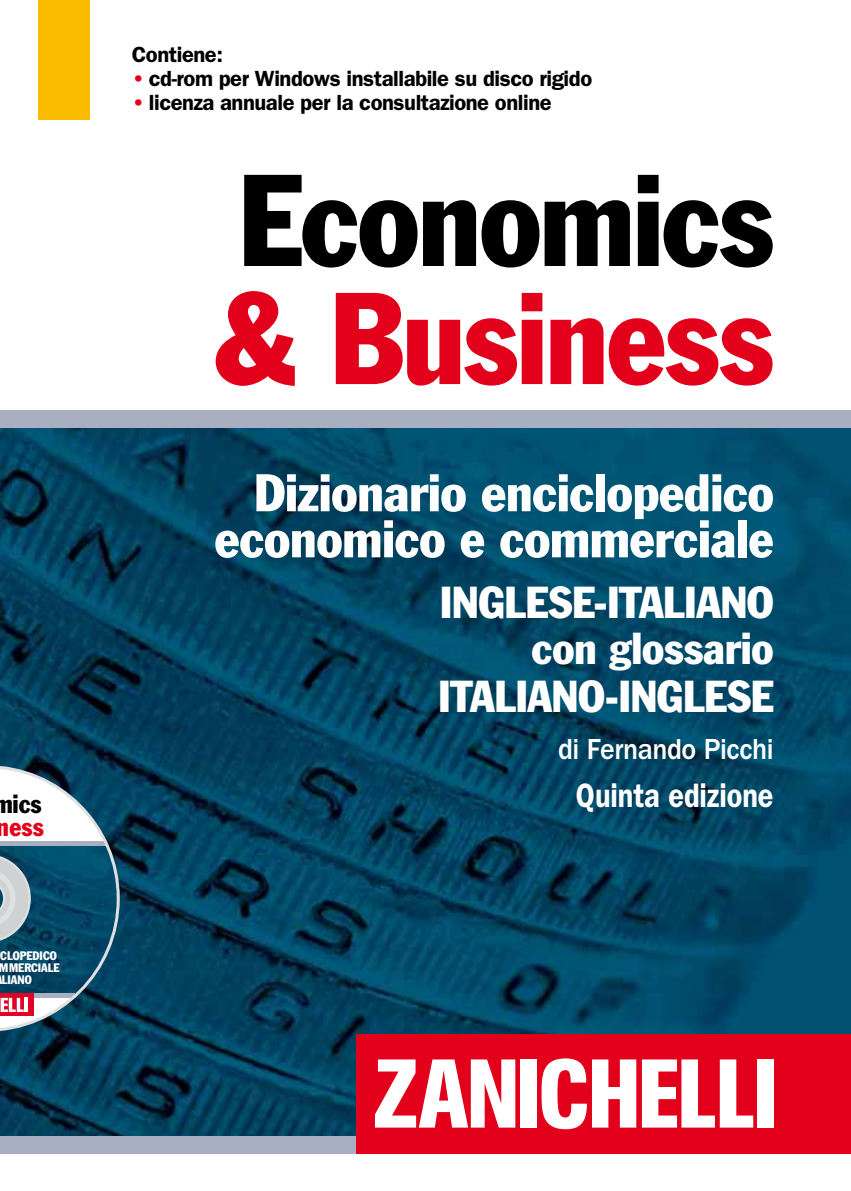
<style>
.page{position:relative;width:851px;height:1191px;background:#fff}
.page>*{position:absolute;margin:0;border:0;box-sizing:border-box;transform-origin:0 0}
.t1{font:condensed 128px "Franklin Gothic Std";letter-spacing:-.015em;color:#000}
.t2{font:condensed 128px "Franklin Gothic Std";letter-spacing:-.015em;color:#e2001a}
.t3{font:condensed 52px/46px "Franklin Gothic Std";letter-spacing:-.005em;color:#fff;text-align:right;scale:1.04 1}
.t4{font:condensed 44px/47.4px "Franklin Gothic Std";letter-spacing:-.01em;color:#fff;text-align:right;scale:1.04 1}
.t5{font:600 34px "ITC Franklin Gothic Std";color:#fff;scale:.85 1}
.t6{font:500 30px "ITC Franklin Gothic Std";letter-spacing:-.015em;color:#fff;scale:.93 1}
.t7{font:condensed 25.8px "Franklin Gothic Std";color:#000}
.t8{font:condensed 25.8px "Franklin Gothic Std";color:#e2001a}
.t9{font:600 22px "ITC Franklin Gothic Std";letter-spacing:-.02em;color:#000}
.t10{font:condensed 12.2px/12.2px "Franklin Gothic Std";color:#fff}
.s1{color:#e2001a}
</style>
<div class="page">
<img style="left:0;top:427px;width:850px;height:709px">
<div style="left:0;top:410px;width:850px;height:17px;background:#a7afc0"></div>
<div style="left:0;top:1136px;width:850px;height:17px;background:#a7afc0"></div>
<div style="left:356px;top:1034px;width:494px;height:119px;background:#e2001a"></div>
<svg style="left:541px;top:1058px;width:45px;height:71px"></svg>
<svg style="left:375px;top:1059px;width:140px;height:68px"></svg>
<div style="left:520px;top:1059px;width:17px;height:68px;background:#fff"></div>
<svg style="left:592px;top:1059px;width:161px;height:68px"></svg>
<div style="left:756px;top:1059px;width:17px;height:68px;background:#fff"></div>
<div style="left:39px;top:0;width:51px;height:120px;background:#fabb00"></div>
<svg style="left:0;top:765px;width:120px;height:266px"></svg>
<hr style="left:24px;top:997px;width:4px;height:15px;background:#fff">
<p class="t7" style="left:-6px;top:788px;width:49px">mics</p>
<p class="t8" style="left:-3px;top:811px;width:48px">ness</p>
<p class="t10" style="left:0;top:949px;width:61px">CLOPEDICO<br>MMERCIALE<br>LIANO</p>
<p class="t9" style="left:132px;top:41px;width:93px">Contiene:</p>
<p class="t9" style="left:132px;top:65px;width:462px"><span class="s1">•</span> cd-rom per Windows installabile su disco rigido</p>
<p class="t9" style="left:132px;top:89px;width:421px"><span class="s1">•</span> licenza annuale per la consultazione online</p>
<h1 class="t1" style="left:238px;top:142px;width:536px">Economics</h1>
<h1 class="t2" style="left:215px;top:260px;width:560px">&amp; Business</h1>
<h2 class="t3" style="left:214px;top:470px;width:539px">Dizionario enciclopedico economico e commerciale</h2>
<h3 class="t4" style="left:438px;top:578px;width:324px">INGLESE-ITALIANO con glossario<br>ITALIANO-INGLESE</h3>
<h3 class="t6" style="left:558px;top:732px;width:233px">di Fernando Picchi</h3>
<h3 class="t5" style="left:576px;top:775px;width:234px">Quinta edizione</h3>
</div>
